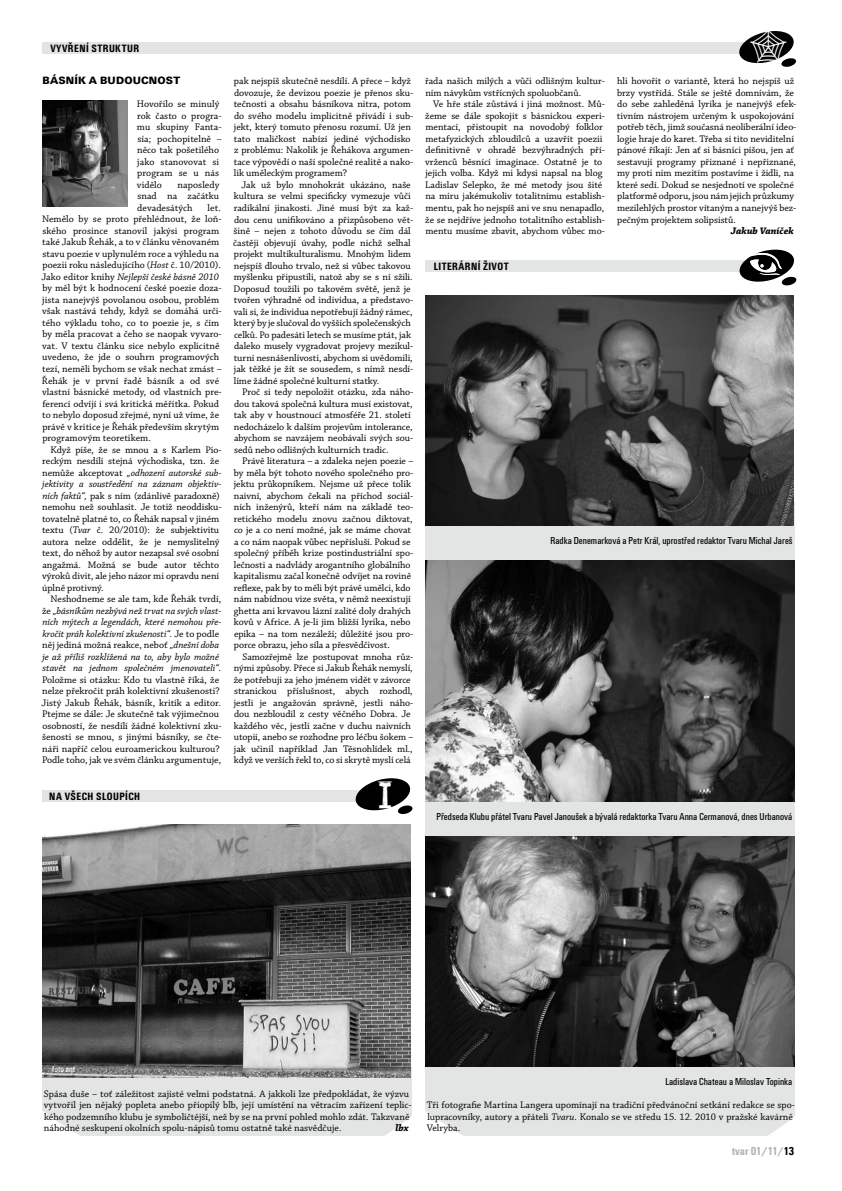
<style>
.page{position:relative;width:842px;height:1191px;background:#fff}
.page>*{position:absolute;margin:0;border:0;box-sizing:border-box;transform-origin:0 0}
.t1{font:700 condensed 12px "U001 TOT";letter-spacing:-.04em;color:#b1b2b4}
.t2{font:700 condensed 11px "U001 TOT";letter-spacing:.04em;color:#000}
.t3{font:11px "U001 TOT Blac";color:#000}
.t4{font:condensed 10.5px "U001 TOT";color:#000}
.t5{font:10px/11.5px "Chaparral Pro";letter-spacing:-.005em;color:#000}
.t6{font:italic 10px/11.5px "Chaparral Pro";color:#000}
.t7{font:italic 700 10px "Chaparral Pro";color:#000}
.t8{font:condensed 9px "U001 TOT";letter-spacing:.005em;color:#fff}
.s1{font-style:italic}
.s2{font-style:normal}
.s3{color:#000}
</style>
<div class="page">
<div style="left:42px;top:1066px;width:369px;height:69px;background:#e3e4e4"></div>
<div style="left:425px;top:503px;width:369px;height:632px;background:#e3e4e4"></div>
<img style="left:42px;top:100px;width:85px;height:107px">
<div style="left:42px;top:43px;width:704px;height:11px;background:#e3e4e4"></div>
<div style="left:425px;top:260px;width:331px;height:11px;background:#e3e4e4"></div>
<svg style="left:739px;top:250px;width:57px;height:35px"></svg>
<img style="left:425px;top:296px;width:368px;height:230px">
<div style="left:42px;top:790px;width:330px;height:11px;background:#e3e4e4"></div>
<img style="left:426px;top:560px;width:368px;height:242px">
<img style="left:426px;top:836px;width:368px;height:230px">
<img style="left:42px;top:825px;width:368px;height:253px">
<svg style="left:739px;top:31px;width:57px;height:36px"></svg>
<svg style="left:356px;top:778px;width:56px;height:36px"></svg>
<p class="t2" style="left:50px;top:42px;width:90px">VYVŘENÍ STRUKTUR</p>
<p class="t3" style="left:42px;top:74px;width:16px">BÁSNÍK</p>
<p class="t3" style="left:89px;top:74px;width:8px">ABU</p>
<p class="t3" style="left:116px;top:74px;width:18px">DOUCNOST</p>
<p class="t5" style="left:137px;top:99px;width:87px">Hovořilo se minulý rok často o progra&shy;mu skupiny Fanta--- sía; pochopitelně – něco tak pošetilého jako stanovovat si program se u nás vidělo</p>
<p class="t5" style="left:137px;top:179px;width:84px;text-align:justify;text-indent:40px">naposledy snad na začátku devadesátých</p>
<p class="t5" style="left:41px;top:202px;width:182px;text-indent:166px">let.<br>Nemělo by se proto přehlédnout, že loň&shy;ského prosince stanovil jakýsi program také Jakub Řehák, a to v článku věnovaném stavu poezie v uplynulém roce a výhledu na poezii roku následujícího (<span class="s1">Host</span> č. 10/2010).<br>Jako editor knihy <span class="s1">Nejlep--ší české básně 2010 </span>by měl být k hodnocení české poezie doza&shy;jista nanejvýš povolanou osobou, problém však nastává tehdy, když se domáhá urči&shy;tého výkladu toho, co to poezie je, s čím by měla pracovat a čeho se naopak vyvaro&shy;vat. V textu článku sice nebylo explicitně uvedeno, že jde o souhrn programových tezí, neměli bychom se však nechat zmást – Řehák je v první řadě básník a od své vlastní básnické metody, od vlastních pre&shy;ferencí odvíjí i svá kritická měřítka. Pokud to nebylo doposud zřejmé, nyní už víme, že právě v kritice je Řehák především skrytým programovým teoretikem.</p>
<p class="t5" style="left:42px;top:444px;width:181px;text-indent:8px">Když píše, že se mnou a s Karlem Pio&shy;reckým nesdílí stejná východiska, tzn. že nemůže akceptovat <span class="s1">„odhození autorské sub&shy;jektivity a soustředění na záznam objektiv&shy;ních faktů“,</span> pak s ním (zdánlivě paradoxně) nemohu než souhlasit. Je totiž neoddisku&shy;tovatelně platné to, co Řehák napsal v jiném textu (<span class="s1">Tvar</span> č. 20/2010): že subjektivitu autora nelze oddělit, že je nemyslitelný text, do něhož by autor nezapsal své osobní angažmá. Možná se bude autor těchto výroků divit, ale jeho názor mi opravdu není úplně protivný.</p>
<p class="t6" style="left:42px;top:593px;width:181px;text-indent:8px"><span class="s2">Neshodneme se ale tam, kde Řehák tvrdí, že</span> „básníkům nezbývá než trvat na svých vlast&shy;ních mýtech a legendách, které nemohou pře&shy;kročit práh kolektivní zkušenosti“. <span class="s2">Je to podle něj jediná možná reakce, neboť</span> „dnešní doba je až příliš rozklížená na to, aby bylo možné stavět na jednom společném jmenovateli“.</p>
<p class="t5" style="left:41px;top:674px;width:182px">Položme si otázku: Kdo tu vlastně říká, že nelze překročit práh kolektivní zkušenosti?<br>Jistý Jakub Řehák, básník, kritik a editor.<br>Ptejme se dále: Je skutečně tak výjimečnou osobností, že nesdílí žádné kolektivní zku&shy;šenosti se mnou, s jinými básníky, se čte&shy;náři napříč celou euroamerickou kulturou?<br>Podle toho, jak ve svém článku argumentuje,</p>
<p class="t2" style="left:49px;top:789px;width:92px">NA VŠECH SLOUPÍCH</p>
<p class="t5" style="left:234px;top:76px;width:181px">pak nejspíš skutečně nesdílí. A přece – když dovozuje, že devizou poezie je přenos sku&shy;tečnosti a obsahu básníkova nitra, potom do svého modelu implicitně přivádí i sub&shy;jekt, který tomuto přenosu rozumí. Už jen tato maličkost nabízí jediné východisko z problému: Nakolik je Řehákova argumen&shy;tace výpovědí o naší společné realitě a nako&shy;lik uměleckým programem?</p>
<p class="t5" style="left:233px;top:179px;width:181px;text-indent:8px">Jak už bylo mnohokrát ukázáno, naše kultura se velmi specificky vymezuje vůči radikální jinakosti. Jiné musí být za kaž&shy;dou cenu unifikováno a přizpůsobeno vět&shy;šině – nejen z tohoto důvodu se čím dál častěji objevují úvahy, podle nichž selhal projekt multikulturalismu. Mnohým lidem nejspíš dlouho trvalo, než si vůbec takovou myšlenku připustili, natož aby se s ní sžili.<br>Doposud toužili po takovém světě, jenž je tvořen výhradně od individua, a představo&shy;vali si, že individua nepotřebují žádný rámec, který by je slučoval do vyšších společenských celků. Po padesáti letech se mu--síme ptát, jak daleko musely vygradovat projevy mezikul&shy;turní nesnášenlivosti, abychom si uvědomili, jak těžké je žít se sousedem, s nímž nesdí&shy;líme žádné společné kulturní statky.</p>
<p class="t5" style="left:234px;top:386px;width:181px;text-indent:8px">Proč si tedy nepoložit otázku, zda náho&shy;dou taková společná kultura musí existovat, tak aby v houstnoucí atmosféře 21. století nedocházelo k dalším projevům intolerance, abychom se navzájem neobávali svých sou&shy;sedů nebo odlišných kulturních tradic.</p>
<p class="t5" style="left:234px;top:455px;width:181px;text-indent:8px">Právě literatura – a zdaleka nejen poezie – by měla být tohoto nového společného pro&shy;jektu průkopníkem. Nejsme už přece tolik naivní, abychom čekali na příchod sociál&shy;ních inženýrů, kteří nám na základě teo&shy;retického modelu znovu začnou diktovat, co je a co není možné, jak se máme chovat a co nám naopak vůbec nepřísluší. Pokud se společný příběh krize postindustriální spo&shy;lečnosti a nadvlády arogantního globálního kapitalismu začal konečně odvíjet na rovině reflexe, pak by to měli být právě umělci, kdo nám nabídnou vize světa, v němž neexistují ghetta ani krvavou lázní zalité doly drahých kovů v Africe. A je-li jim bližší lyrika, nebo epika – na tom nezáleží; důležité jsou pro&shy;porce obrazu, jeho síla a přesvědčivost.</p>
<p class="t5" style="left:234px;top:651px;width:181px;text-indent:9px">Samozřejmě lze postupovat mnoha růz&shy;nými způsoby. Přece si Jakub Řehák nemyslí, že potřebuji za jeho jménem vidět v závorce stranickou příslušnost, abych rozhodl, jestli je angažován správně, jestli náho&shy;dou nezbloudil z cesty věčného Dobra. Je každého věc, jestli začne v duchu naivních utopií, anebo se rozhodne pro léčbu šokem – jak učinil například Jan Těsnohlídek ml., když ve verších řekl to, co si skrytě myslí celá</p>
<p class="t5" style="left:425px;top:76px;width:181px">řada našich milých a vůči odlišným kultur&shy;ním návykům vstřícných spoluobčanů.</p>
<p class="t5" style="left:425px;top:99px;width:181px;text-align:center">Ve hře stále zůstává i jiná možnost. Mů-- že--me se dále spokojit s básnickou experi&shy;mentací, přistoupit na novodobý folklor metafyzických zbloudilců a uzavřít poezii definitiv---ně v ohradě bezvýhradných pří&shy;vrženců běsnící imaginace. Ostatně je to jejich volba. Když mi kdysi napsal na blog Ladislav Selepko, že mé metody jsou šité na míru jakémukoliv totalitnímu establish-- mentu, pak ho nejspíš ani ve snu nenapadlo, že se nejdříve jednoho totalitního establish&shy;mentu musíme zbavit, abychom vůbec mo--</p>
<p class="t2" style="left:434px;top:260px;width:76px">LITERÁRNÍ ŽIVOT</p>
<p class="t5" style="left:617px;top:76px;width:181px">hli hovořit o variantě, která ho nejspíš už brzy vystřídá. Stále se ještě domnívám, že do sebe zahleděná lyrika je nanejvýš efek&shy;tivním nástrojem určeným k uspokojování potřeb těch, jimž současná neoliberální ideo&shy;logie hraje do karet. Třeba si tito neviditelní pánové říkají: Jen ať si básníci píšou, jen ať sestavují programy přiznané i nepřiznané, my proti nim mezitím postavíme i židli, na které sedí. Dokud se nesjednotí ve společné platformě odporu, jsou nám jejich průzkumy mezilehlých prostor vítaným a nanejvýš bez&shy;pečným projektem solipsistů.</p>
<p class="t7" style="left:731px;top:225px;width:64px">Jakub Vaníček</p>
<p class="t4" style="left:550px;top:535px;width:244px">Radka Denemarková a Petr Král, uprostřed redaktor Tvaru Michal Jareš</p>
<p class="t4" style="left:436px;top:811px;width:357px">Předseda Klubu přátel Tvaru Pavel Janoušek a bývalá redaktorka Tvaru Anna Cermanová, dnes Urbanová</p>
<p class="t8" style="left:52px;top:1064px;width:24px">foto ant</p>
<p class="t5" style="left:44px;top:1088px;width:369px">Spása duše – toť záležitost zajisté velmi podstatná. A jakkoli lze předpokládat, že výzvu vytvořil jen nějaký popleta anebo přiopilý blb, její umístění na větracím zařízení teplic&shy;kého podzemního klubu je symboličtější, než by se na první pohled mohlo zdát. Takzvaně náhodné seskupení okolních spolu-nápisů tomu ostatně také nasvědčuje.</p>
<p class="t7" style="left:395px;top:1122px;width:15px">lbx</p>
<p class="t4" style="left:665px;top:1075px;width:128px">Ladislava Chateau a Miloslav Topinka</p>
<p class="t5" style="left:427px;top:1099px;width:370px">Tři fotografie Martina Langera upomínají na tradiční předvánoční setkání redakce se spo&shy;lupracovníky, autory a přáteli <span class="s1">Tvaru</span>. Konalo se ve středu 15. 12. 2010 v pražské kavárně<br>Velryba.</p>
<p class="t1" style="left:732px;top:1144px;width:64px">TVAR 01/11/<span class="s3">13</span></p>
</div>
